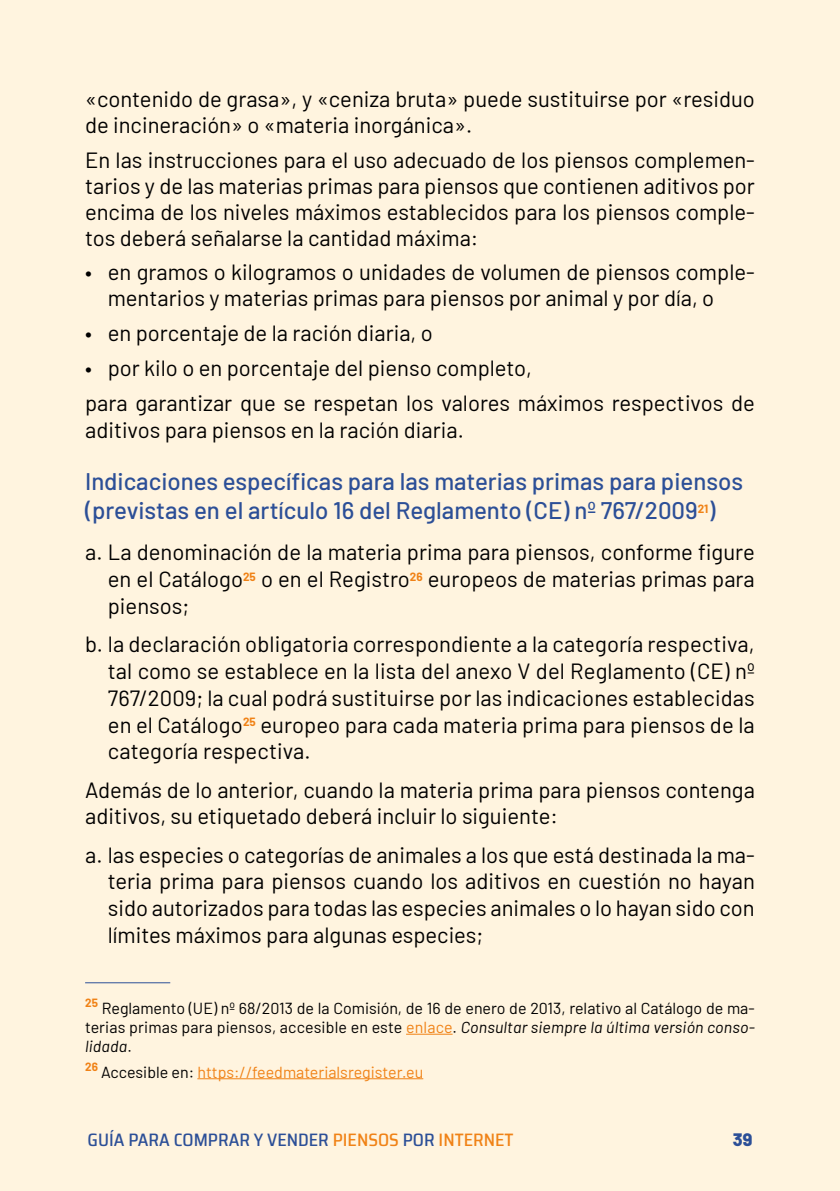
<style>
.page{position:relative;width:840px;height:1191px;background:#fff}
.page>*{position:absolute;margin:0;border:0;box-sizing:border-box;transform-origin:0 0}
.t1{font:500 24px/29.2px "Barlow";color:#2c4f97}
.t2{font:22px/26.8px "Barlow";color:#000}
.t3{font:500 semi-condensed 18px "Saira";color:#2c4f97}
.t4{font:800 18px "Barlow";color:#2c4f97}
.t5{font:16px/19.2px "Barlow";letter-spacing:.01em;color:#000;text-align:justify}
.t6{font:16px "Barlow";color:#f08216}
.s1{color:#f08216}
.s2{font-style:italic}
.s3{color:#000}
</style>
<div class="page">
<div style="left:0;top:0;width:839px;height:1191px;background:#fff4df"></div>
<hr style="left:85px;top:982px;width:85px;height:1px;background:#2c4f97">
<hr style="left:406px;top:1033px;width:46px;height:1px;background:#f08216">
<hr style="left:197px;top:1078px;width:226px;height:1px;background:#f08216">
<p class="t2" style="left:85px;top:84px;width:671px;line-height:26px">«contenido de grasa», y «ceniza bruta» puede sustituirse por «residuo de incineración» o «materia inorgánica».</p>
<p class="t2" style="left:85px;top:145px;width:671px;line-height:26px;text-align:justify">En las instrucciones para el uso adecuado de los piensos complemen&shy;tarios y de las materias primas para piensos que contienen aditivos por encima de los niveles máximos establecidos para los piensos comple&shy;tos deberá señalarse la cantidad máxima:</p>
<p class="t2" style="left:108px;top:257px;width:648px;line-height:26px;text-indent:-23px">• en gramos o kilogramos o unidades de volumen de piensos comple&shy;mentarios y materias primas para piensos por animal y por día, o</p>
<p class="t2" style="left:85px;top:318px;width:349px">• en porcentaje de la ración diaria, o</p>
<p class="t2" style="left:85px;top:349px;width:670px;line-height:35.4px">• por kilo o en porcentaje del pienso completo,<br>para garantizar que se respetan los valores máximos respectivos de</p>
<p class="t2" style="left:85px;top:415px;width:380px">aditivos para piensos en la ración diaria.</p>
<p class="t1" style="left:85px;top:465px;width:659px">Indicaciones específicas para las materias primas para piensos (previstas en el artículo 16 del Reglamento (CE) nº 767/2009<sup>21</sup>)</p>
<p class="t2" style="left:108px;top:537px;width:648px;text-align:justify;text-indent:-23px">a. La denominación de la materia prima para piensos, conforme figure en el Catálogo<sup>25</sup> o en el Registro<sup>26</sup> europeos de materias primas para piensos;</p>
<p class="t2" style="left:108px;top:629px;width:648px;text-align:justify;text-indent:-23px">b. la declaración obligatoria correspondiente a la categoría respectiva, tal como se establece en la lista del anexo V del Reglamento (CE) nº 767/2009; la cual podrá sustituirse por las indicaciones establecidas en el Catálogo<sup>25</sup> europeo para cada materia prima para piensos de la categoría respectiva.</p>
<p class="t2" style="left:85px;top:774px;width:671px">Además de lo anterior, cuando la materia prima para piensos contenga aditivos, su etiquetado deberá incluir lo siguiente:</p>
<p class="t2" style="left:108px;top:839px;width:648px;text-align:justify;text-indent:-23px">a. las especies o categorías de animales a los que está destinada la ma&shy;teria prima para piensos cuando los aditivos en cuestión no hayan sido autorizados para todas las especies animales o lo hayan sido con límites máximos para algunas especies;</p>
<p class="t5" style="left:85px;top:997px;width:670px"><sup>25</sup> Reglamento (UE) nº 68/2013 de la Comisión, de 16 de enero de 2013, relativo al Catálogo de ma&shy;terias primas para piensos, accesible en este <span class="s1">enlace</span>. <span class="s2">Consultar siempre la última versión conso&shy;lidada</span>.</p>
<p class="t6" style="left:85px;top:1060px;width:339px"><sup>26</sup> <span class="s3">Accesible en:</span> https://feedmaterialsregister.eu</p>
<p class="t3" style="left:88px;top:1125px;width:427px">GUÍA PARA COMPRAR Y VENDER <span class="s1">PIENSOS</span> POR <span class="s1">INTERNET</span></p>
<p class="t4" style="left:732px;top:1125px;width:21px">39</p>
</div>
